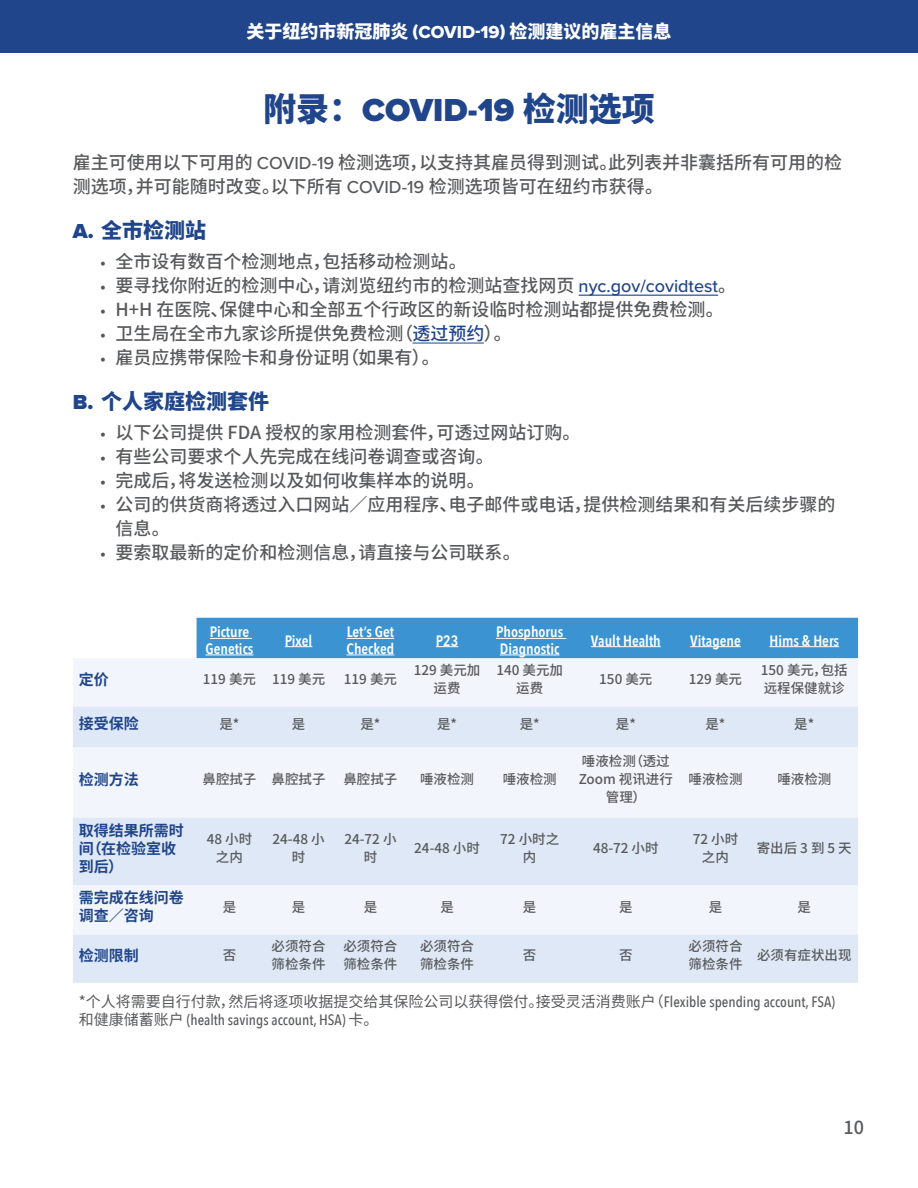
<style>
.page{position:relative;width:918px;height:1188px;background:#fff}
.page>*{position:absolute;margin:0;border:0;box-sizing:border-box;transform-origin:0 0}
.t1{font:900 33px "Proxima Nova";color:#20458a}
.t2{font:900 21px "Noto Sans SC";color:#20458a}
.t3{font:500 18px/24px "Noto Sans SC";color:#58595b}
.t4{font:900 18px "Noto Sans SC";color:#fff}
.t5{font:600 15px/16.5px "Avenir Next Condensed";color:#fff}
.t6{font:15px "Noto Sans SC";color:#58595b}
.t7{font:700 15px/18px "Noto Sans SC";color:#20458a}
.t8{font:500 15px "Avenir Next Condensed";color:#58595b}
.t9{font:500 13.5px/18px "Noto Sans SC";color:#58595b;text-align:center}
.s1{font-family:"Proxima Nova Extrabld";font-weight:400}
.s2{font-family:"Noto Sans SC"}
.s3{font-family:"Proxima Nova"}
.s4{font-family:"Proxima Nova";color:#20458a}
.s5{color:#20458a}
.s6{font-family:"Avenir Next Condensed";font-weight:500}
.s7{font-family:"Noto Sans SC";font-weight:400}
</style>
<div class="page">
<div style="left:0;top:0;width:918px;height:53px;background:#20458a"></div>
<hr style="left:579px;top:295px;width:139px;height:1px;background:#20458a">
<hr style="left:413px;top:343px;width:71px;height:1px;background:#20458a">
<div style="left:73px;top:658px;width:785px;height:49px;background:#f2f5fb"></div>
<svg style="left:73px;top:707px;width:785px;height:276px;fill:#dfe8f6"></svg>
<div style="left:197px;top:618px;width:661px;height:40px;background:#3b94d1"></div>
<hr style="left:496px;top:638px;width:70px;height:1px;background:#fff">
<hr style="left:500px;top:655px;width:60px;height:1px;background:#fff">
<hr style="left:591px;top:646px;width:70px;height:1px;background:#fff">
<hr style="left:690px;top:646px;width:51px;height:1px;background:#fff">
<hr style="left:769px;top:646px;width:70px;height:1px;background:#fff">
<p class="t4" style="left:246px;top:21px;width:427px">关于纽约市新冠肺炎 <span class="s1">(COVID-19)</span> 检测建议的雇主信息</p>
<h1 class="t1" style="left:263px;top:85px;width:393px"><span class="s2">附录：</span>COVID-19 <span class="s2">检测选项</span></h1>
<p class="t3" style="left:73px;top:151px;width:771px">雇主可使用以下可用的 <span class="s3">COVID-19</span> 检测选项，以支持其雇员得到测试。此列表并非囊括所有可用的检测选项，并可能随时改变。以下所有 <span class="s3">COVID-19</span> 检测选项皆可在纽约市获得。</p>
<p class="t2" style="left:73px;top:218px;width:135px"><span class="s3">A.</span> 全市检测站</p>
<p class="t3" style="left:100px;top:250px;width:368px"><span class="s3">•</span> 全市设有数百个检测地点，包括移动检测站。</p>
<p class="t3" style="left:100px;top:274px;width:638px"><span class="s3">•</span> 要寻找你附近的检测中心，请浏览纽约市的检测站查找网页 <span class="s4">nyc.gov/covidtest</span>。</p>
<p class="t3" style="left:100px;top:298px;width:625px"><span class="s3">•</span> H+H 在医院、保健中心和全部五个行政区的新设临时检测站都提供免费检测。</p>
<p class="t3" style="left:100px;top:322px;width:413px"><span class="s3">•</span> 卫生局在全市九家诊所提供免费检测（<span class="s5">透过预约</span>）。</p>
<p class="t3" style="left:100px;top:346px;width:341px"><span class="s3">•</span> 雇员应携带保险卡和身份证明（如果有）。</p>
<p class="t2" style="left:73px;top:389px;width:198px"><span class="s3">B.</span> 个人家庭检测套件</p>
<p class="t3" style="left:100px;top:421px;width:482px"><span class="s3">•</span> 以下公司提供 FDA 授权的家用检测套件，可透过网站订购。</p>
<p class="t3" style="left:100px;top:445px;width:395px"><span class="s3">•</span> 有些公司要求个人先完成在线问卷调查或咨询。</p>
<p class="t3" style="left:100px;top:469px;width:386px"><span class="s3">•</span> 完成后，将发送检测以及如何收集样本的说明。</p>
<p class="t3" style="left:116px;top:493px;width:721px;text-indent:-16px"><span class="s3">•</span> 公司的供货商将透过入口网站∕应用程序、电子邮件或电话，提供检测结果和有关后续步骤的信息。</p>
<p class="t3" style="left:100px;top:541px;width:422px"><span class="s3">•</span> 要索取最新的定价和检测信息，请直接与公司联系。</p>
<p class="t5" style="left:205px;top:624px;width:50px">Picture<br>Genetics</p>
<p class="t5" style="left:285px;top:632px;width:29px">Pixel</p>
<p class="t5" style="left:347px;top:624px;width:49px">Let’s Get<br>Checked</p>
<p class="t5" style="left:436px;top:632px;width:24px">P23</p>
<p class="t5" style="left:496px;top:624px;width:69px">Phosphorus<br>Diagnostic</p>
<p class="t5" style="left:591px;top:632px;width:71px">Vault Health</p>
<p class="t5" style="left:690px;top:632px;width:52px">Vitagene</p>
<p class="t5" style="left:769px;top:632px;width:71px">Hims &amp; Hers</p>
<p class="t7" style="left:79px;top:671px;width:31px">定价</p>
<p class="t9" style="left:203px;top:670px;width:124px">119 美元 119 美元</p>
<p class="t9" style="left:344px;top:670px;width:55px">119 美元</p>
<p class="t9" style="left:414px;top:661px;width:68px">129 美元加运费</p>
<p class="t9" style="left:496px;top:661px;width:68px">140 美元加运费</p>
<p class="t9" style="left:599px;top:670px;width:55px">150 美元</p>
<p class="t9" style="left:689px;top:670px;width:55px">129 美元</p>
<p class="t9" style="left:761px;top:661px;width:88px;text-align:left">150 美元，包括远程保健就诊</p>
<p class="t7" style="left:79px;top:715px;width:61px">接受保险</p>
<p class="t9" style="left:219px;top:715px;width:22px">是*</p>
<p class="t9" style="left:292px;top:715px;width:15px">是</p>
<p class="t9" style="left:360px;top:715px;width:22px">是*</p>
<p class="t9" style="left:437px;top:715px;width:22px">是*</p>
<p class="t9" style="left:520px;top:715px;width:22px">是*</p>
<p class="t9" style="left:616px;top:715px;width:22px">是*</p>
<p class="t9" style="left:705px;top:715px;width:22px">是*</p>
<p class="t9" style="left:794px;top:715px;width:22px">是*</p>
<p class="t7" style="left:79px;top:770px;width:61px">检测方法</p>
<p class="t9" style="left:203px;top:770px;width:125px">鼻腔拭子 鼻腔拭子</p>
<p class="t9" style="left:343px;top:770px;width:55px">鼻腔拭子</p>
<p class="t9" style="left:420px;top:770px;width:55px">唾液检测</p>
<p class="t9" style="left:503px;top:770px;width:55px">唾液检测</p>
<p class="t9" style="left:579px;top:752px;width:96px">唾液检测（透过<br>Zoom 视讯进行管理）</p>
<p class="t9" style="left:689px;top:770px;width:55px">唾液检测</p>
<p class="t9" style="left:777px;top:770px;width:55px">唾液检测</p>
<p class="t7" style="left:79px;top:821px;width:106px">取得结果所需时间（在检验室收到后）</p>
<p class="t9" style="left:207px;top:830px;width:47px">48 小时之内</p>
<p class="t9" style="left:273px;top:830px;width:54px">24-48 小时</p>
<p class="t9" style="left:344px;top:830px;width:54px">24-72 小时</p>
<p class="t9" style="left:414px;top:839px;width:67px">24-48 小时</p>
<p class="t9" style="left:500px;top:830px;width:60px">72 小时之内</p>
<p class="t9" style="left:593px;top:839px;width:67px">48-72 小时</p>
<p class="t9" style="left:693px;top:830px;width:47px">72 小时之内</p>
<p class="t9" style="left:757px;top:839px;width:97px">寄出后 3 到 5 天</p>
<p class="t7" style="left:79px;top:889px;width:106px">需完成在线问卷调查∕咨询</p>
<p class="t9" style="left:223px;top:898px;width:15px">是</p>
<p class="t9" style="left:292px;top:898px;width:15px">是</p>
<p class="t9" style="left:364px;top:898px;width:15px">是</p>
<p class="t9" style="left:440px;top:898px;width:15px">是</p>
<p class="t9" style="left:523px;top:898px;width:15px">是</p>
<p class="t9" style="left:619px;top:898px;width:15px">是</p>
<p class="t9" style="left:709px;top:898px;width:15px">是</p>
<p class="t9" style="left:798px;top:898px;width:15px">是</p>
<p class="t7" style="left:79px;top:947px;width:61px">检测限制</p>
<p class="t9" style="left:223px;top:947px;width:15px">否</p>
<p class="t9" style="left:272px;top:938px;width:55px;text-align:left">必须符合筛检条件</p>
<p class="t9" style="left:343px;top:938px;width:55px;text-align:left">必须符合筛检条件</p>
<p class="t9" style="left:420px;top:938px;width:55px;text-align:left">必须符合筛检条件</p>
<p class="t9" style="left:523px;top:947px;width:15px">否</p>
<p class="t9" style="left:619px;top:947px;width:15px">否</p>
<p class="t9" style="left:689px;top:938px;width:55px;text-align:left">必须符合筛检条件</p>
<p class="t9" style="left:757px;top:947px;width:96px">必须有症状出现</p>
<p class="t6" style="left:79px;top:993px;width:758px">*个人将需要自行付款，然后将逐项收据提交给其保险公司以获得偿付。接受灵活消费账户（<span class="s6">Flexible spending account, FSA)</span></p>
<p class="t8" style="left:79px;top:1011px;width:301px"><span class="s7">和健康储蓄账户</span> (health savings account, HSA) <span class="s7">卡。</span></p>
<p class="t3" style="left:843px;top:1116px;width:22px">10</p>
</div>
